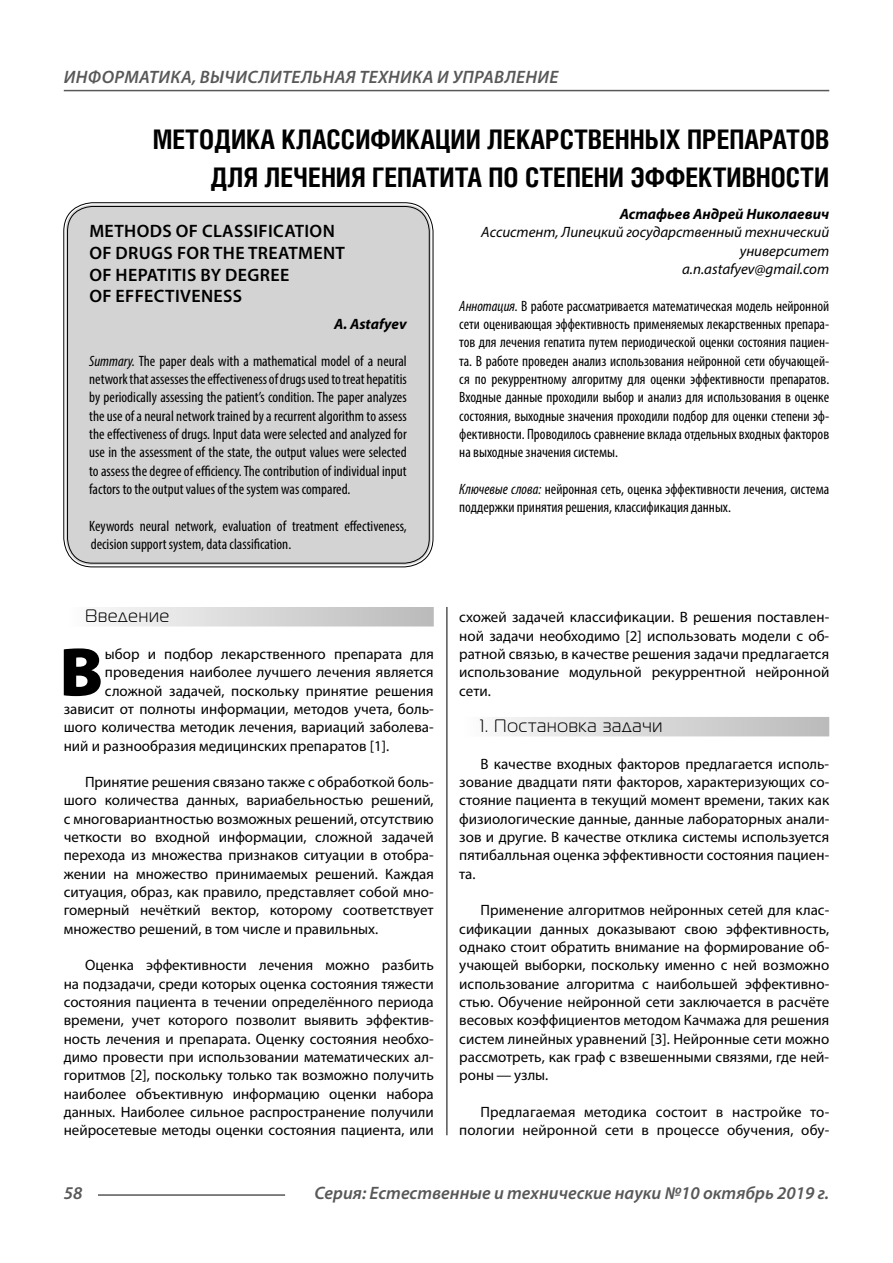
<style>
.page{position:relative;width:893px;height:1263px;background:#fff}
.page>*{position:absolute;margin:0;border:0;box-sizing:border-box;transform-origin:0 0}
.t1{font:900 69.3px "Myriad Pro";color:#000}
.t2{font:700 27px/37.5px "Helios Cond C";color:#000;text-align:right}
.t3{font:600 18px/21.6px "Myriad Pro";letter-spacing:.02em;color:#000}
.t4{font:italic 600 18px "Myriad Pro";color:#585858}
.t5{font:italic 600 18px "Myriad Pro";letter-spacing:.02em;color:#585858}
.t6{font:18px "Magistral C";letter-spacing:.05em;color:#000}
.t7{font:15px/18.3px "Myriad Pro";color:#000;text-align:justify}
.t8{font:condensed 15px/18.3px "Myriad Pro";color:#000;text-align:justify}
.t9{font:italic 15px/18.3px "Myriad Pro";color:#000;text-align:right}
.t10{font:italic 700 15px "Myriad Pro";color:#000}
.s1{font-style:italic}
</style>
<div class="page">
<hr style="left:446px;top:128px;width:1px;height:1007px;background:#000">
<div style="left:43px;top:0;width:786px;height:607px;background:#fff"></div>
<div style="left:64px;top:607px;width:370px;height:20px;background:linear-gradient(to right,#fcfcfc,#bababa)"></div>
<div style="left:459px;top:717px;width:370px;height:19px;background:linear-gradient(to right,#fcfcfc,#bababa)"></div>
<div style="left:66px;top:205px;width:365px;height:360px;background:#d3d3d3;border-radius:27px"></div>
<hr style="left:98px;top:1194px;width:187px;height:2px;background:#585858">
<hr style="left:64px;top:90px;width:765px;height:1px;background:#585858">
<p class="t5" style="left:64px;top:71px;width:496px">ИНФОРМАТИКА, ВЫЧИСЛИТЕЛЬНАЯ ТЕХНИКА И УПРАВЛЕНИЕ</p>
<h2 class="t2" style="left:153px;top:123px;width:678px">МЕТОДИКА КЛАССИФИКАЦИИ ЛЕКАРСТВЕННЫХ ПРЕПАРАТОВ<br>ДЛЯ ЛЕЧЕНИЯ ГЕПАТИТА ПО СТЕПЕНИ ЭФФЕКТИВНОСТИ</h2>
<p class="t10" style="left:620px;top:208px;width:211px">Астафьев Андрей Николаевич</p>
<p class="t9" style="left:481px;top:224px;width:349px">Ассистент, Липецкий государственный технический университет<br>a.n.astafyev@gmail.com</p>
<p class="t8" style="left:459px;top:298px;width:371px"><span class="s1">Аннотация.</span> В работе рассматривается математическая модель нейронной сети оценивающая эффективность применяемых лекарственных препара&shy;тов для лечения гепатита путем периодической оценки состояния пациен&shy;та. В работе проведен анализ использования нейронной сети обучающей&shy;ся по рекуррентному алгоритму для оценки эффективности препаратов.<br>Входные данные проходили выбор и анализ для использования в оценке состояния, выходные значения проходили подбор для оценки степени эф&shy;фективности. Проводилось сравнение вклада отдельных входных факторов на выходные значения системы.</p>
<p class="t8" style="left:459px;top:481px;width:371px"><span class="s1">Ключевые слова:</span> нейронная сеть, оценка эффективности лечения, система поддержки принятия решения, классификация данных.</p>
<p class="t3" style="left:89px;top:222px;width:257px">METHODS OF CLASSIFICATION<br>OF DRUGS FOR THE TREATMENT<br>OF HEPATITIS BY DEGREE<br>OF EFFECTIVENESS</p>
<p class="t10" style="left:334px;top:318px;width:74px">A. Astafyev</p>
<p class="t8" style="left:89px;top:353px;width:319px"><span class="s1">Summary.</span> The paper deals with a mathematical model of a neural network that assesses the effectiveness of drugs used to treat hepatitis by periodically assessing the patient’s condition. The paper analyzes the use of a neural network trained by a recurrent algorithm to assess the effectiveness of drugs. Input data were selected and analyzed for use in the assessment of the state, the output values were selected to assess the degree of efficiency. The contribution of individual input factors to the output values of the system was compared.</p>
<p class="t8" style="left:89px;top:518px;width:319px">Keywords neural network, evaluation of treatment effectiveness, decision support system, data classification.</p>
<p class="t6" style="left:85px;top:609px;width:86px">Введение</p>
<h1 class="t1" style="left:59px;top:646px;width:45px">В</h1>
<p class="t7" style="left:105px;top:646px;width:330px">ыбор и подбор лекарственного препарата для</p>
<p class="t7" style="left:105px;top:664px;width:330px">проведения наиболее лучшего лечения является</p>
<p class="t7" style="left:105px;top:683px;width:330px">сложной задачей, поскольку принятие решения</p>
<p class="t7" style="left:64px;top:701px;width:371px">зависит от полноты информации, методов учета, боль-</p>
<p class="t7" style="left:64px;top:719px;width:371px">шого количества методик лечения, вариаций заболева-</p>
<p class="t7" style="left:64px;top:738px;width:327px">ний и разнообразия медицинских препаратов [1].</p>
<p class="t7" style="left:64px;top:774px;width:371px;text-indent:21px">Принятие решения связано также с обработкой боль&shy;шого количества данных, вариабельностью решений, с многовариантностью возможных решений, отсутствию четкости во входной информации, сложной задачей перехода из множества признаков ситуации в отобра&shy;жении на множество принимаемых решений. Каждая ситуация, образ, как правило, представляет собой мно&shy;гомерный нечёткий вектор, которому соответствует множество решений, в том числе и правильных.</p>
<p class="t7" style="left:64px;top:957px;width:371px;text-indent:21px">Оценка эффективности лечения можно разбить на подзадачи, среди которых оценка состояния тяжести состояния пациента в течении определённого периода времени, учет которого позволит выявить эффектив&shy;ность лечения и препарата. Оценку состояния необхо&shy;димо провести при использовании математических ал&shy;горитмов [2], поскольку только так возможно получить наиболее объективную информацию оценки набора данных. Наиболее сильное распространение получили нейросетевые методы оценки состояния пациента, или</p>
<p class="t7" style="left:459px;top:609px;width:371px">схожей задачей классификации. В решения поставлен&shy;ной задачи необходимо [2] использовать модели с об&shy;ратной связью, в качестве решения задачи предлагается использование модульной рекуррентной нейронной сети.</p>
<p class="t6" style="left:480px;top:719px;width:183px">1. Постановка задачи</p>
<p class="t7" style="left:459px;top:756px;width:371px;text-indent:21px">В качестве входных факторов предлагается исполь&shy;зование двадцати пяти факторов, характеризующих со&shy;стояние пациента в текущий момент времени, таких как физиологические данные, данные лабораторных анали&shy;зов и другие. В качестве отклика системы используется пятибалльная оценка эффективности состояния пациен&shy;та.</p>
<p class="t7" style="left:459px;top:902px;width:371px;text-indent:21px">Применение алгоритмов нейронных сетей для клас&shy;сификации данных доказывают свою эффективность, однако стоит обратить внимание на формирование об&shy;учающей выборки, поскольку именно с ней возможно использование алгоритма с наибольшей эффективно&shy;стью. Обучение нейронной сети заключается в расчёте весовых коэффициентов методом Качмажа для решения систем линейных уравнений [3]. Нейронные сети можно рассмотреть, как граф с взвешенными связями, где ней&shy;роны — узлы.</p>
<p class="t7" style="left:459px;top:1104px;width:371px;text-align:right">Предлагаемая методика состоит в настройке то&shy;пологии нейронной сети в процессе обучения, обу-</p>
<p class="t4" style="left:64px;top:1186px;width:20px">58</p>
<p class="t4" style="left:314px;top:1186px;width:516px">Серия: Естественные и технические науки №10 октябрь 2019 г.</p>
</div>
